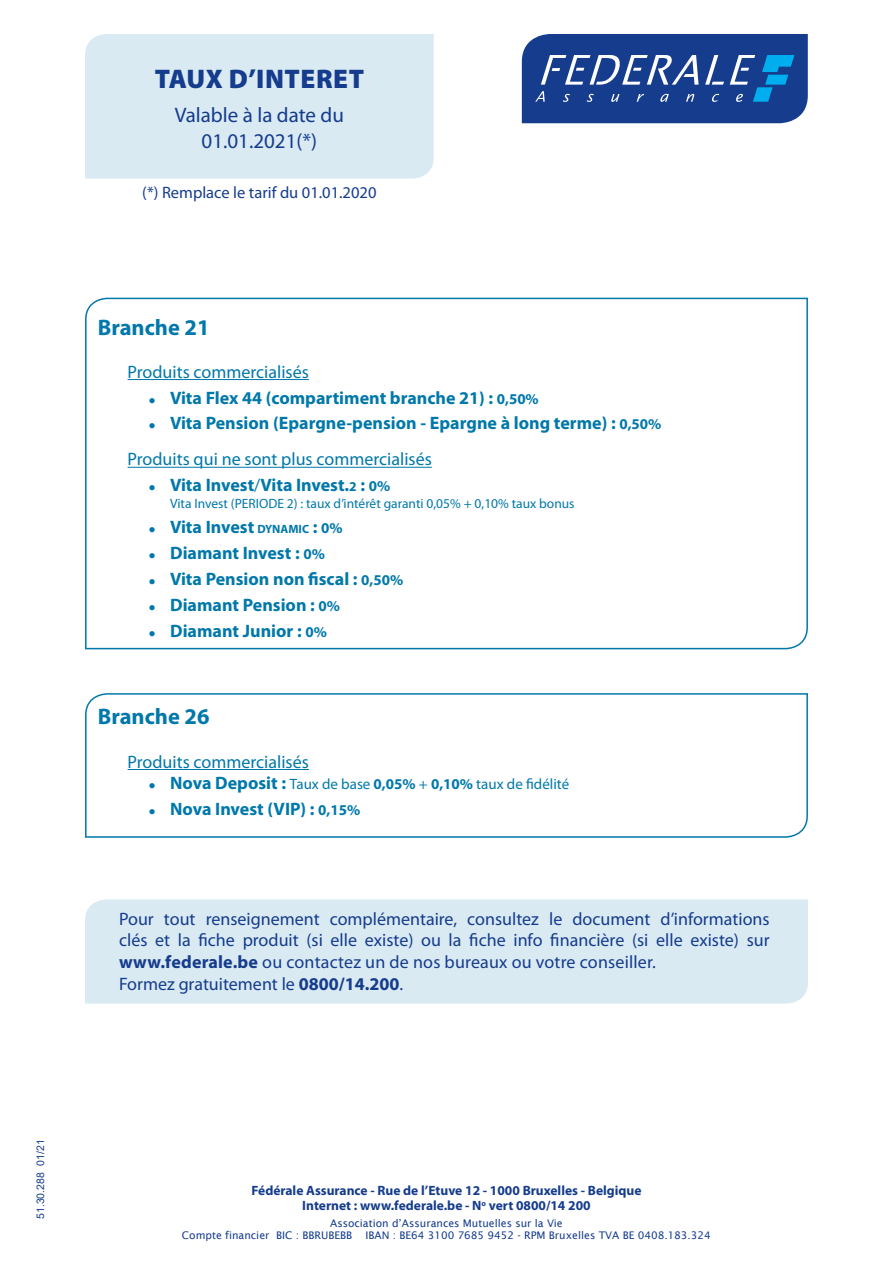
<style>
.page{position:relative;width:893px;height:1263px;background:#fff}
.page>*{position:absolute;margin:0;border:0;box-sizing:border-box;transform-origin:0 0}
.t1{font:900 27px "Myriad Pro";letter-spacing:.02em;color:#153c8d}
.t2{font:700 22.5px "Myriad Pro";color:#0078aa}
.t3{font:21px/25.5px "Myriad Pro";color:#153c8d;text-align:center}
.t4{font:700 18px/36px "Myriad Pro";color:#0078aa}
.t5{font:18px/21.6px "Myriad Pro";color:#153c8d}
.t6{font:18px "Myriad Pro";color:#0078aa}
.t7{font:16.5px "Myriad Pro";color:#153c8d}
.t8{font:15px "Myriad Pro";color:#0078aa}
.t9{font:700 13.5px/15px "Myriad Pro";color:#153c8d;text-align:center}
.t10{font:13.5px "Myriad Pro";color:#0078aa}
.t11{font:10.5px/12px "Lucida Sans";color:#153c8d}
.t12{font:10.5px "Arial";color:#153c8d}
.s1{font-size:15px}
.s2{font-weight:400}
.s3{font-size:13.5px}
.s4{font-size:12px}
.s5{font-weight:700;font-size:18px}
.s6{font-weight:700}
</style>
<div class="page">
<svg style="left:85px;top:693px;width:723px;height:145px"></svg>
<hr style="left:128px;top:769px;width:181px;height:1px;background:#0078aa">
<div style="left:85px;top:899px;width:723px;height:104px;background:#daeaf3"></div>
<div style="left:85px;top:34px;width:349px;height:145px;background:#daeaf3"></div>
<svg style="left:522px;top:34px;width:286px;height:89px;background:#29519a"></svg>
<svg style="left:85px;top:297px;width:723px;height:353px"></svg>
<hr style="left:128px;top:379px;width:181px;height:1px;background:#0078aa">
<hr style="left:128px;top:467px;width:304px;height:1px;background:#0078aa">
<h1 class="t1" style="left:155px;top:64px;width:211px">TAUX D’INTERET</h1>
<p class="t3" style="left:175px;top:102px;width:171px">Valable à la date du<br>01.01.2021(*)</p>
<p class="t7" style="left:142px;top:182px;width:236px">(*) Remplace le tarif du 01.01.2020</p>
<p class="t2" style="left:98px;top:312px;width:113px">Branche 21</p>
<p class="t6" style="left:128px;top:361px;width:183px">Produits commercialisés</p>
<p class="t4" style="left:149px;top:379px;width:391px">● Vita Flex 44 (compartiment branche 21) : <span class="s1">0,50%</span></p>
<p class="t4" style="left:128px;top:405px;width:535px;text-indent:21px">● Vita Pension (Epargne-pension - Epargne à long terme) : <span class="s1">0,50%<br></span><span class="s2">Produits qui ne sont plus commercialisés</span></p>
<p class="t4" style="left:149px;top:467px;width:243px">● Vita Invest<span class="s2">/</span>Vita Invest.<span class="s3">2</span> : <span class="s1">0%</span></p>
<p class="t10" style="left:170px;top:495px;width:406px">Vita Invest (PERIODE 2) : taux d’intérêt garanti 0,05% + 0,10% taux bonus</p>
<p class="t4" style="left:149px;top:509px;width:195px">● Vita Invest <span class="s4">DYNAMIC</span> : <span class="s1">0%</span></p>
<p class="t4" style="left:149px;top:535px;width:178px">● Diamant Invest : <span class="s1">0%</span></p>
<p class="t4" style="left:149px;top:560px;width:256px">● Vita Pension non fiscal : <span class="s1">0,50%</span></p>
<p class="t4" style="left:149px;top:586px;width:193px">● Diamant Pension : <span class="s1">0%</span></p>
<p class="t4" style="left:149px;top:612px;width:180px">● Diamant Junior : <span class="s1">0%</span></p>
<p class="t2" style="left:98px;top:702px;width:113px">Branche 26</p>
<p class="t6" style="left:128px;top:750px;width:183px">Produits commercialisés</p>
<p class="t8" style="left:149px;top:775px;width:422px">● <span class="s5">Nova Deposit :</span> Taux de base <span class="s6">0,05%</span> + <span class="s6">0,10%</span> taux de fidélité</p>
<p class="t4" style="left:149px;top:790px;width:213px">● Nova Invest (VIP) : <span class="s1">0,15%</span></p>
<p class="t5" style="left:119px;top:908px;width:652px">Pour tout renseignement complémentaire, consultez le document d’informations clés et la fiche produit (si elle existe) ou la fiche info financière (si elle existe) sur <span class="s6">www.federale.be</span> ou contactez un de nos bureaux ou votre conseiller.<br>Formez gratuitement le <span class="s6">0800/14.200</span>.</p>
<p class="t12" style="left:33px;top:1219px;width:81px;rotate:-90deg">51.30.288 01/21</p>
<p class="t9" style="left:251px;top:1183px;width:392px">Fédérale Assurance - Rue de l’Etuve 12 - 1000 Bruxelles - Belgique<br>Internet : www.federale.be - N<sup>o</sup> vert 0800/14 200</p>
<p class="t11" style="left:182px;top:1217px;width:382px;text-indent:148px">Association d’Assurances Mutuelles sur la Vie<br>Compte financier BIC : BBRUBEBB</p>
<p class="t11" style="left:365px;top:1229px;width:347px">IBAN : BE64 3100 7685 9452 - RPM Bruxelles TVA BE 0408.183.324</p>
</div>
